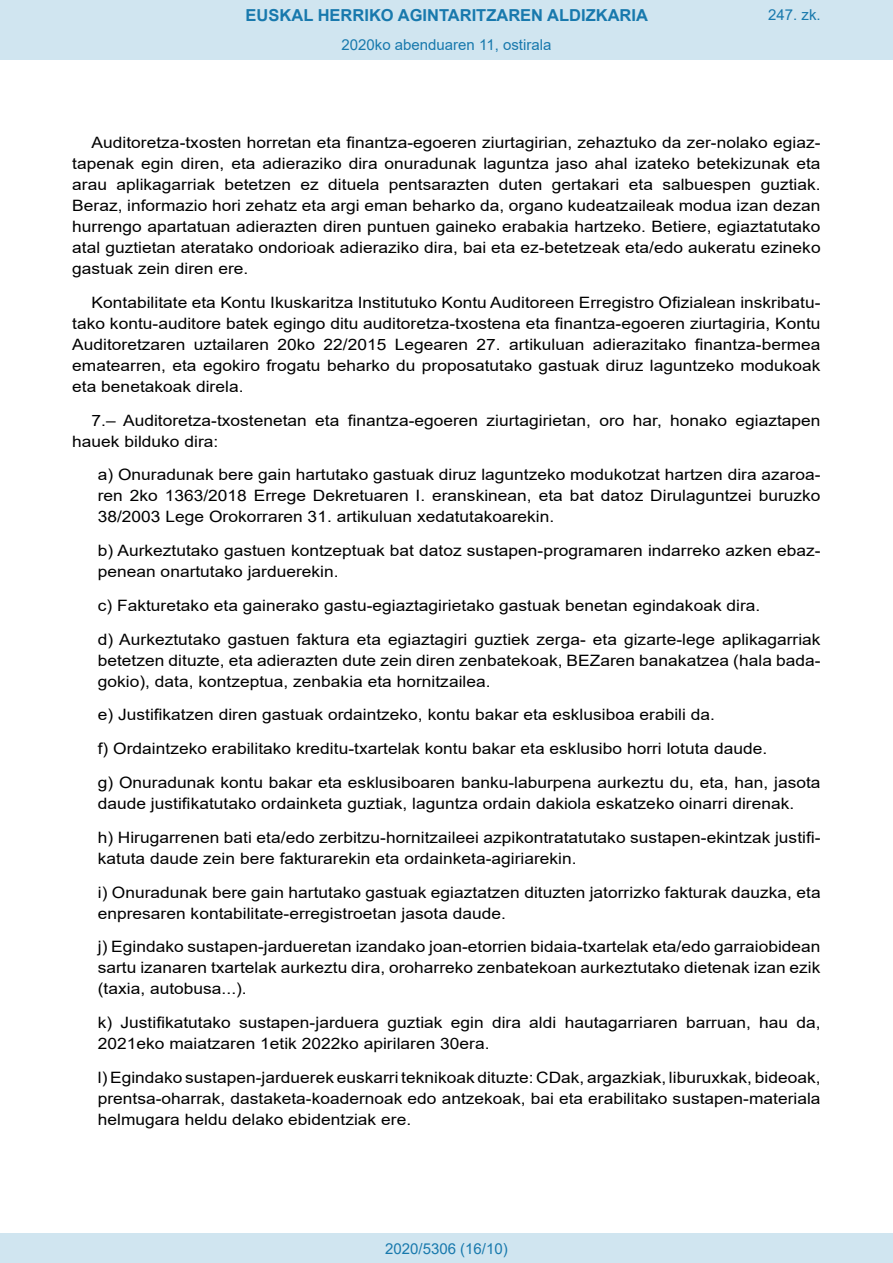
<style>
.page{position:relative;width:893px;height:1263px;background:#fff}
.page>*{position:absolute;margin:0;border:0;box-sizing:border-box;transform-origin:0 0}
.t1{font:700 16.5px "Arial";color:#1879ad}
.BOPVDetalle1{font:15.6px/21px "Arial";color:#000;scale:1.11 1}
.BOPVDetalle{font:15.6px/21px "Arial";color:#000;text-align:justify;scale:1.11 1}
.Paginacion_Centro{font:15px "Arial";color:#1879ad}
</style>
<div class="page">
<div style="left:0;top:0;width:893px;height:60px;background:#d0e5f0"></div>
<div style="left:0;top:1233px;width:893px;height:30px;background:#d0e5f0"></div>
<p class="t1" style="left:246px;top:3px;width:404px">EUSKAL HERRIKO AGINTARITZAREN ALDIZKARIA</p>
<p class="Paginacion_Centro" style="left:342px;top:35px;width:211px">2020ko abenduaren 11, ostirala</p>
<p class="Paginacion_Centro" style="left:768px;top:5px;width:54px">247. zk.</p>
<p class="BOPVDetalle" style="left:72px;top:132px;width:676px;text-indent:19px">Auditoretza-txosten horretan eta finantza-egoeren ziurtagirian, zehaztuko da zer-nolako egiaz&shy;tapenak egin diren, eta adieraziko dira onuradunak laguntza jaso ahal izateko betekizunak eta arau aplikagarriak betetzen ez dituela pentsarazten duten gertakari eta salbuespen guztiak.<br>Beraz, informazio hori zehatz eta argi eman beharko da, organo kudeatzaileak modua izan dezan hurrengo apartatuan adierazten diren puntuen gaineko erabakia hartzeko. Betiere, egiaztatutako atal guztietan ateratako ondorioak adieraziko dira, bai eta ez-betetzeak eta/edo aukeratu ezineko gastuak zein diren ere.</p>
<p class="BOPVDetalle" style="left:72px;top:292px;width:676px;text-indent:19px">Kontabilitate eta Kontu Ikuskaritza Institutuko Kontu Auditoreen Erregistro Ofizialean inskribatu&shy;tako kontu-auditore batek egingo ditu auditoretza-txostena eta finantza-egoeren ziurtagiria, Kontu Auditoretzaren uztailaren 20ko 22/2015 Legearen 27. artikuluan adierazitako finantza-bermea ematearren, eta egokiro frogatu beharko du proposatutako gastuak diruz laguntzeko modukoak eta benetakoak direla.</p>
<p class="BOPVDetalle" style="left:72px;top:410px;width:676px;text-indent:19px">7.– Auditoretza-txostenetan eta finantza-egoeren ziurtagirietan, oro har, honako egiaztapen hauek bilduko dira:</p>
<p class="BOPVDetalle1" style="left:98px;top:464px;width:653px;text-align:justify">a) Onuradunak bere gain hartutako gastuak diruz laguntzeko modukotzat hartzen dira azaroa&shy;ren 2ko 1363/2018 Errege Dekretuaren I. eranskinean, eta bat datoz Dirulaguntzei buruzko 38/2003 Lege Orokorraren 31. artikuluan xedatutakoarekin.</p>
<p class="BOPVDetalle1" style="left:98px;top:540px;width:653px">b) Aurkeztutako gastuen kontzeptuak bat datoz sustapen-programaren indarreko azken ebaz&shy;penean onartutako jarduerekin.</p>
<p class="BOPVDetalle1" style="left:98px;top:595px;width:598px">c) Fakturetako eta gainerako gastu-egiaztagirietako gastuak benetan egindakoak dira.</p>
<p class="BOPVDetalle1" style="left:98px;top:629px;width:653px;text-align:justify">d) Aurkeztutako gastuen faktura eta egiaztagiri guztiek zerga- eta gizarte-lege aplikagarriak betetzen dituzte, eta adierazten dute zein diren zenbatekoak, BEZaren banakatzea (hala bada&shy;gokio), data, kontzeptua, zenbakia eta hornitzailea.</p>
<p class="BOPVDetalle1" style="left:98px;top:704px;width:557px">e) Justifikatzen diren gastuak ordaintzeko, kontu bakar eta esklusiboa erabili da.</p>
<p class="BOPVDetalle1" style="left:98px;top:738px;width:605px">f) Ordaintzeko erabilitako kreditu-txartelak kontu bakar eta esklusibo horri lotuta daude.</p>
<p class="BOPVDetalle1" style="left:98px;top:772px;width:653px">g) Onuradunak kontu bakar eta esklusiboaren banku-laburpena aurkeztu du, eta, han, jasota daude justifikatutako ordainketa guztiak, laguntza ordain dakiola eskatzeko oinarri direnak.</p>
<p class="BOPVDetalle1" style="left:98px;top:827px;width:653px">h) Hirugarrenen bati eta/edo zerbitzu-hornitzaileei azpikontratatutako sustapen-ekintzak justifi&shy;katuta daude zein bere fakturarekin eta ordainketa-agiriarekin.</p>
<p class="BOPVDetalle1" style="left:98px;top:881px;width:653px">i) Onuradunak bere gain hartutako gastuak egiaztatzen dituzten jatorrizko fakturak dauzka, eta enpresaren kontabilitate-erregistroetan jasota daude.</p>
<p class="BOPVDetalle1" style="left:98px;top:936px;width:653px;text-align:justify">j) Egindako sustapen-jardueretan izandako joan-etorrien bidaia-txartelak eta/edo garraiobidean sartu izanaren txartelak aurkeztu dira, oroharreko zenbatekoan aurkeztutako dietenak izan ezik (taxia, autobusa...).</p>
<p class="BOPVDetalle1" style="left:98px;top:1012px;width:653px">k) Justifikatutako sustapen-jarduera guztiak egin dira aldi hautagarriaren barruan, hau da,<br>2021eko maiatzaren 1etik 2022ko apirilaren 30era.</p>
<p class="BOPVDetalle1" style="left:98px;top:1067px;width:653px;text-align:justify">l) Egindako sustapen-jarduerek euskarri teknikoak dituzte: CDak, argazkiak, liburuxkak, bideoak, prentsa-oharrak, dastaketa-koadernoak edo antzekoak, bai eta erabilitako sustapen-materiala helmugara heldu delako ebidentziak ere.</p>
<p class="Paginacion_Centro" style="left:385px;top:1238px;width:124px">2020/5306 (16/10)</p>
</div>
